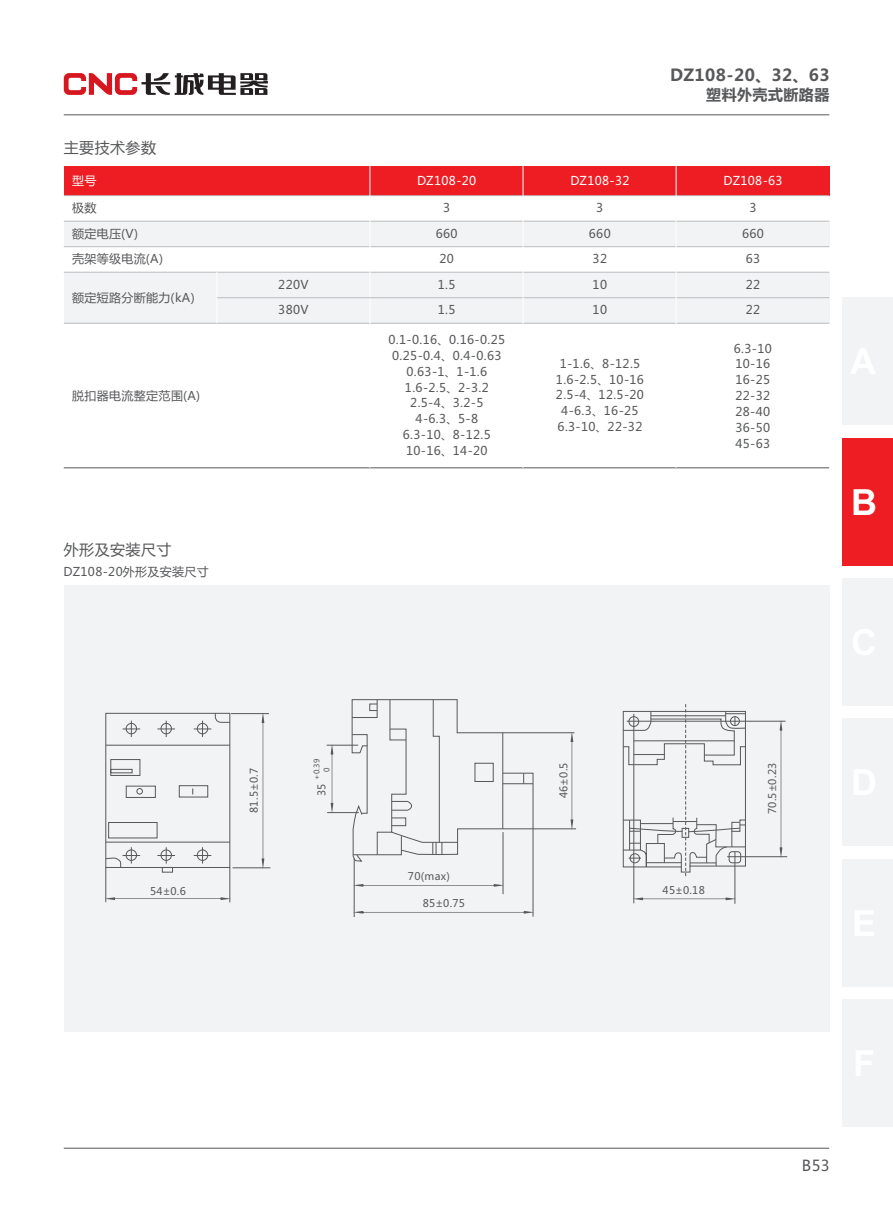
<style>
.page{position:relative;width:893px;height:1212px;background:#fff}
.page>*{position:absolute;margin:0;border:0;box-sizing:border-box;transform-origin:0 0}
.t1{font:700 36px "Arial";color:#fff}
.t2{font:700 16.5px "Microsoft Ya Hei";letter-spacing:.03em;color:#57585a}
.t3{font:15px "Microsoft Ya Hei";letter-spacing:.03em;color:#57585a}
.t4{font:700 15px "Microsoft Ya Hei";letter-spacing:.03em;color:#57585a}
.t5{font:12px/15.9px "Microsoft Ya Hei";letter-spacing:.03em;color:#57585a;text-align:center}
.t6{font:12px "Microsoft Ya Hei";letter-spacing:.03em;color:#fff}
.t7{font:10.5px "Microsoft Ya Hei";letter-spacing:.03em;color:#57585a}
.t8{font:7.5px/9.9px "Microsoft Ya Hei";color:#57585a;text-align:center}
</style>
<div class="page">
<div style="left:64px;top:585px;width:765px;height:446px;background:#f2f3f4"></div>
<hr style="left:64px;top:114px;width:765px;height:1px;background:#57585a">
<hr style="left:64px;top:1148px;width:765px;height:1px;background:#57585a">
<svg style="left:64px;top:73px;width:204px;height:22px"></svg>
<div style="left:64px;top:221px;width:765px;height:26px;background:#f2f3f4"></div>
<div style="left:64px;top:272px;width:765px;height:51px;background:#f2f3f4"></div>
<div style="left:64px;top:166px;width:765px;height:30px;background:#ee1d23"></div>
<hr style="left:64px;top:195px;width:765px;height:1px;background:#bcbdc0">
<hr style="left:64px;top:221px;width:765px;height:1px;background:#bcbdc0">
<hr style="left:64px;top:246px;width:765px;height:1px;background:#bcbdc0">
<hr style="left:64px;top:323px;width:765px;height:1px;background:#bcbdc0">
<hr style="left:64px;top:272px;width:765px;height:1px;background:#bcbdc0">
<hr style="left:64px;top:467px;width:765px;height:1px;background:#57585a">
<hr style="left:216px;top:272px;width:1px;height:51px;background:#fff">
<hr style="left:369px;top:166px;width:1px;height:302px;background:#fff">
<hr style="left:217px;top:297px;width:612px;height:1px;background:#bcbdc0">
<div style="left:105px;top:713px;width:125px;height:155px;border:1px solid #57585a"></div>
<div style="left:110px;top:759px;width:30px;height:17px;border:1px solid #57585a"></div>
<div style="left:126px;top:786px;width:30px;height:12px;border:1px solid #57585a"></div>
<div style="left:110px;top:769px;width:22px;height:4px;border:1px solid #57585a"></div>
<div style="left:108px;top:822px;width:49px;height:16px;border:1px solid #57585a"></div>
<div style="left:179px;top:785px;width:29px;height:12px;border:1px solid #57585a"></div>
<div style="left:162px;top:867px;width:11px;height:5px;border:1px solid #57585a"></div>
<svg style="left:123px;top:721px;width:17px;height:16px"></svg>
<svg style="left:157px;top:721px;width:18px;height:16px"></svg>
<svg style="left:157px;top:847px;width:18px;height:16px"></svg>
<svg style="left:194px;top:847px;width:17px;height:16px"></svg>
<svg style="left:105px;top:847px;width:35px;height:21px"></svg>
<svg style="left:194px;top:713px;width:36px;height:52px"></svg>
<hr style="left:106px;top:745px;width:124px;height:1px;background:#57585a">
<svg style="left:137px;top:788px;width:6px;height:6px"></svg>
<hr style="left:231px;top:713px;width:38px;height:1px;background:#57585a">
<hr style="left:229px;top:867px;width:1px;height:35px;background:#57585a">
<hr style="left:233px;top:867px;width:37px;height:1px;background:#57585a">
<hr style="left:105px;top:867px;width:1px;height:35px;background:#57585a">
<hr style="left:106px;top:842px;width:124px;height:1px;background:#57585a">
<svg style="left:262px;top:713px;width:2px;height:156px"></svg>
<hr style="left:327px;top:745px;width:31px;height:1px;background:#57585a">
<hr style="left:327px;top:812px;width:32px;height:1px;background:#57585a">
<svg style="left:331px;top:744px;width:2px;height:69px"></svg>
<svg style="left:105px;top:897px;width:126px;height:3px"></svg>
<hr style="left:523px;top:166px;width:1px;height:302px;background:#fff">
<hr style="left:676px;top:166px;width:1px;height:302px;background:#fff">
<svg style="left:351px;top:699px;width:225px;height:218px"></svg>
<hr style="left:627px;top:721px;width:158px;height:1px;background:#57585a">
<hr style="left:633px;top:714px;width:1px;height:189px;background:#57585a">
<svg style="left:780px;top:720px;width:2px;height:138px"></svg>
<hr style="left:727px;top:856px;width:60px;height:1px;background:#57585a">
<svg style="left:623px;top:704px;width:123px;height:174px"></svg>
<hr style="left:640px;top:823px;width:33px;height:1px;background:#57585a">
<hr style="left:735px;top:852px;width:1px;height:52px;background:#57585a">
<svg style="left:633px;top:897px;width:103px;height:3px"></svg>
<div style="left:682px;top:828px;width:7px;height:10px;border:1px solid #57585a"></div>
<div style="left:842px;top:298px;width:51px;height:127px;background:#f2f3f4"></div>
<div style="left:842px;top:438px;width:51px;height:128px;background:#ee1d23"></div>
<div style="left:842px;top:578px;width:51px;height:128px;background:#f2f3f4"></div>
<div style="left:842px;top:719px;width:51px;height:127px;background:#f2f3f4"></div>
<div style="left:842px;top:859px;width:51px;height:127px;background:#f2f3f4"></div>
<div style="left:842px;top:999px;width:51px;height:128px;background:#f2f3f4"></div>
<p class="t3" style="left:64px;top:141px;width:94px">主要技术参数</p>
<p class="t6" style="left:72px;top:176px;width:26px">型号</p>
<p class="t6" style="left:417px;top:176px;width:61px">DZ108-20</p>
<p class="t5" style="left:72px;top:196px;width:92px;line-height:25.5px;text-align:left">极数<br>额定电压(V)<br>壳架等级电流(A)</p>
<p class="t5" style="left:278px;top:273px;width:32px;line-height:25.5px;text-align:left">220V<br>380V</p>
<p class="t5" style="left:436px;top:196px;width:23px;line-height:25.5px">3<br>660<br>20<br>1.5<br>1.5</p>
<p class="t5" style="left:72px;top:290px;width:124px">额定短路分断能力(kA)</p>
<p class="t5" style="left:72px;top:388px;width:130px">脱扣器电流整定范围(A)</p>
<p class="t3" style="left:64px;top:543px;width:109px">外形及安装尺寸</p>
<p class="t5" style="left:64px;top:565px;width:147px">DZ108-20外形及安装尺寸</p>
<p class="t5" style="left:389px;top:333px;width:118px">0.1-0.16、0.16-0.25<br>0.25-0.4、0.4-0.63<br>0.63-1、1-1.6<br>1.6-2.5、2-3.2<br>2.5-4、3.2-5<br>4-6.3、5-8<br>6.3-10、8-12.5<br>10-16、14-20</p>
<h2 class="t2" style="left:670px;top:67px;width:161px">DZ108-20、32、63</h2>
<p class="t4" style="left:706px;top:88px;width:125px">塑料外壳式断路器</p>
<p class="t6" style="left:570px;top:176px;width:61px">DZ108-32</p>
<p class="t6" style="left:723px;top:176px;width:61px">DZ108-63</p>
<p class="t5" style="left:589px;top:196px;width:23px;line-height:25.5px">3<br>660<br>32<br>10<br>10</p>
<p class="t5" style="left:742px;top:196px;width:23px;line-height:25.5px">3<br>660<br>63<br>22<br>22</p>
<p class="t5" style="left:556px;top:356px;width:90px">1-1.6、8-12.5<br>1.6-2.5、10-16<br>2.5-4、12.5-20<br>4-6.3、16-25<br>6.3-10、22-32</p>
<p class="t5" style="left:734px;top:341px;width:40px;text-align:left">6.3-10<br>10-16<br>16-25<br>22-32<br>28-40<br>36-50<br>45-63</p>
<h1 class="t1" style="left:851px;top:488px;width:27px">B</h1>
<p class="t7" style="left:150px;top:886px;width:37px">54±0.6</p>
<p class="t7" style="left:249px;top:813px;width:47px;rotate:-90deg">81.5±0.7</p>
<p class="t8" style="left:312px;top:780px;width:23px;rotate:-90deg">+0.39<br>0</p>
<p class="t7" style="left:317px;top:796px;width:14px;rotate:-90deg">35</p>
<p class="t7" style="left:408px;top:872px;width:44px">70(max)</p>
<p class="t7" style="left:423px;top:899px;width:44px">85±0.75</p>
<p class="t7" style="left:559px;top:798px;width:37px;rotate:-90deg">46±0.5</p>
<p class="t7" style="left:768px;top:814px;width:53px;rotate:-90deg">70.5±0.23</p>
<p class="t7" style="left:663px;top:885px;width:44px">45±0.18</p>
<p class="t3" style="left:802px;top:1158px;width:29px">B53</p>
</div>
